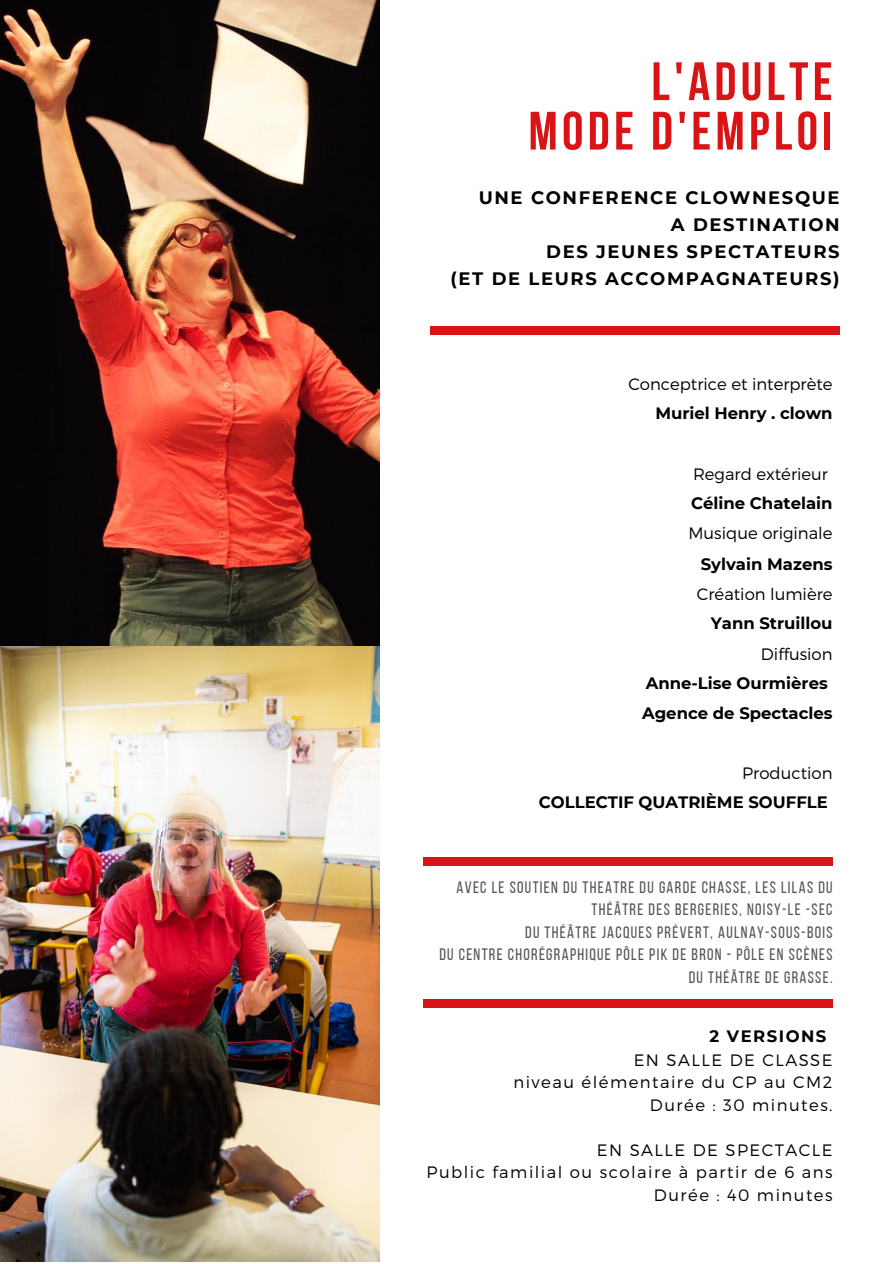
<style>
.page{position:relative;width:893px;height:1264px;background:#fff}
.page>*{position:absolute;margin:0;border:0;box-sizing:border-box;transform-origin:0 0}
.t1{font:700 54px/49.5px "Bebas Neue";letter-spacing:.08em;color:#da1316;text-align:right}
.t2{font:700 18px/27px "Montserrat";letter-spacing:.09em;color:#000;text-align:right}
.t3{font:16.5px/22.5px "Bebas Neue";letter-spacing:.08em;color:#545454;text-align:right}
.t4{font:300 16.5px/22.5px "Montserrat";letter-spacing:.09em;color:#000;text-align:right}
.t5{font:700 16.5px/30.3px "Montserrat";color:#000}
.t6{font:300 16.5px "Montserrat";color:#000}
.t7{font:700 16.5px "Montserrat";letter-spacing:.09em;color:#000}
</style>
<div class="page">
<img style="left:0;top:0;width:380px;height:1261px">
<div style="left:430px;top:326px;width:409px;height:8px;background:#da1316"></div>
<div style="left:423px;top:857px;width:409px;height:8px;background:#da1316"></div>
<div style="left:423px;top:999px;width:409px;height:8px;background:#da1316"></div>
<h1 class="t1" style="left:528px;top:62px;width:305px">L'ADULTE<br>MODE D'EMPLOI</h1>
<p class="t2" style="left:450px;top:184px;width:390px">UNE CONFERENCE CLOWNESQUE<br>A DESTINATION<br>DES JEUNES SPECTATEURS<br>(ET DE LEURS ACCOMPAGNATEURS)</p>
<p class="t6" style="left:628px;top:373px;width:206px">Conceptrice et interprète</p>
<p class="t5" style="left:655px;top:398px;width:179px">Muriel Henry . clown</p>
<p class="t6" style="left:693px;top:463px;width:136px">Regard extérieur</p>
<p class="t5" style="left:691px;top:488px;width:143px">Céline Chatelain</p>
<p class="t6" style="left:688px;top:522px;width:146px">Musique originale</p>
<p class="t5" style="left:700px;top:548px;width:133px">Sylvain Mazens</p>
<p class="t6" style="left:697px;top:583px;width:137px">Création lumière</p>
<p class="t5" style="left:710px;top:608px;width:123px">Yann Struillou</p>
<p class="t6" style="left:760px;top:643px;width:73px">Diffusion</p>
<p class="t5" style="left:642px;top:667px;width:192px">Anne-Lise Ourmières<br>Agence de Spectacles</p>
<p class="t6" style="left:742px;top:762px;width:92px">Production</p>
<p class="t5" style="left:538px;top:787px;width:290px">COLLECTIF QUATRIÈME SOUFFLE</p>
<p class="t3" style="left:439px;top:877px;width:394px">AVEC LE SOUTIEN DU THEATRE DU GARDE CHASSE, LES LILAS DU THÉÂTRE DES BERGERIES, NOISY-LE -SEC<br>DU THÉÂTRE JACQUES PRÉVERT, AULNAY-SOUS-BOIS<br>DU CENTRE CHORÉGRAPHIQUE PÔLE PIK DE BRON - PÔLE EN SCÈNES DU THÉÂTRE DE GRASSE.</p>
<p class="t7" style="left:709px;top:1026px;width:118px">2 VERSIONS</p>
<p class="t4" style="left:513px;top:1047px;width:320px">EN SALLE DE CLASSE<br>niveau élémentaire du CP au CM2<br>Durée : 30 minutes.</p>
<p class="t4" style="left:426px;top:1137px;width:407px">EN SALLE DE SPECTACLE<br>Public familial ou scolaire à partir de 6 ans<br>Durée : 40 minutes</p>
</div>
